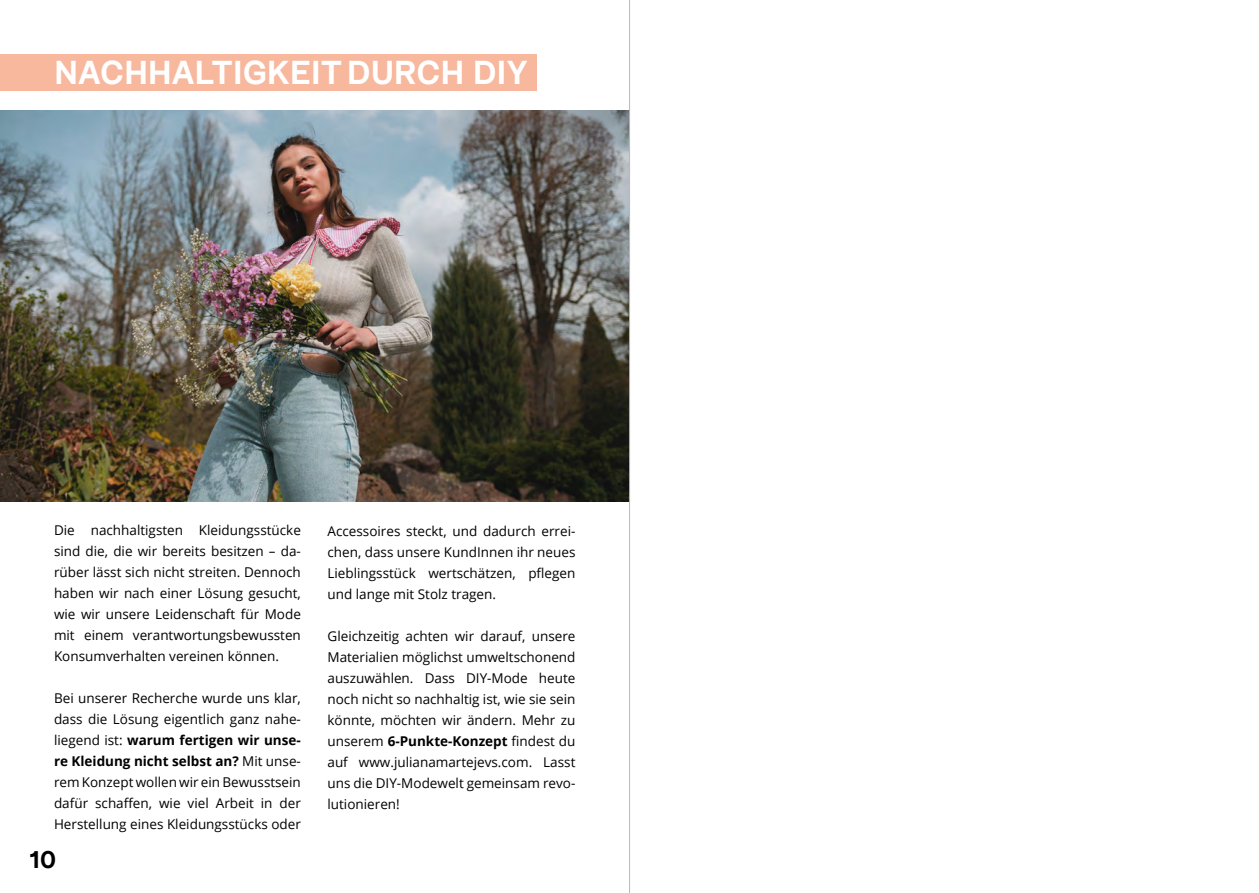
<style>
.page{position:relative;width:1259px;height:893px;background:#fff}
.page>*{position:absolute;margin:0;border:0;box-sizing:border-box;transform-origin:0 0}
.t1{font:700 33px "Nurom";color:#fff}
.t2{font:700 24px "Nurom";color:#000}
.t3{font:13.5px/21px "Open Sans";color:#000;text-align:justify}
.s1{font-weight:700}
</style>
<div class="page">
<div style="left:0;top:54px;width:537px;height:36px;background:#f7b89e"></div>
<img style="left:0;top:111px;width:629px;height:390px">
<hr style="left:629px;top:0;width:1px;height:893px;background:#b9b9ba">
<p class="t1" style="left:54px;top:52px;width:475px">NACHHALTIGKEIT DURCH DIY</p>
<p class="t3" style="left:54px;top:519px;width:248px">Die nachhaltigsten Kleidungsstücke sind die, die wir bereits besitzen – da&shy;rüber lässt sich nicht streiten. Dennoch haben wir nach einer Lösung gesucht, wie wir unsere Leidenschaft für Mode mit einem verantwortungsbewussten Konsumverhalten vereinen können.</p>
<p class="t3" style="left:54px;top:687px;width:248px">Bei unserer Recherche wurde uns klar, dass die Lösung eigentlich ganz nahe&shy;liegend ist: <span class="s1">warum fertigen wir unse&shy;re Kleidung nicht selbst an?</span> Mit unse&shy;rem Konzept wollen wir ein Bewusstsein dafür schaffen, wie viel Arbeit in der Herstellung eines Kleidungsstücks oder</p>
<h2 class="t2" style="left:30px;top:845px;width:28px">10</h2>
<p class="t3" style="left:327px;top:520px;width:249px">Accessoires steckt, und dadurch errei&shy;chen, dass unsere KundInnen ihr neues Lieblingsstück wertschätzen, pflegen und lange mit Stolz tragen.</p>
<p class="t3" style="left:327px;top:625px;width:249px">Gleichzeitig achten wir darauf, unsere Materialien möglichst umweltschonend auszuwählen. Dass DIY-Mode heute noch nicht so nachhaltig ist, wie sie sein könnte, möchten wir ändern. Mehr zu unserem <span class="s1">6-Punkte-Konzept</span> findest du auf www.julianamartejevs.com. Lasst uns die DIY-Modewelt gemeinsam revo&shy;lutionieren!</p>
</div>
